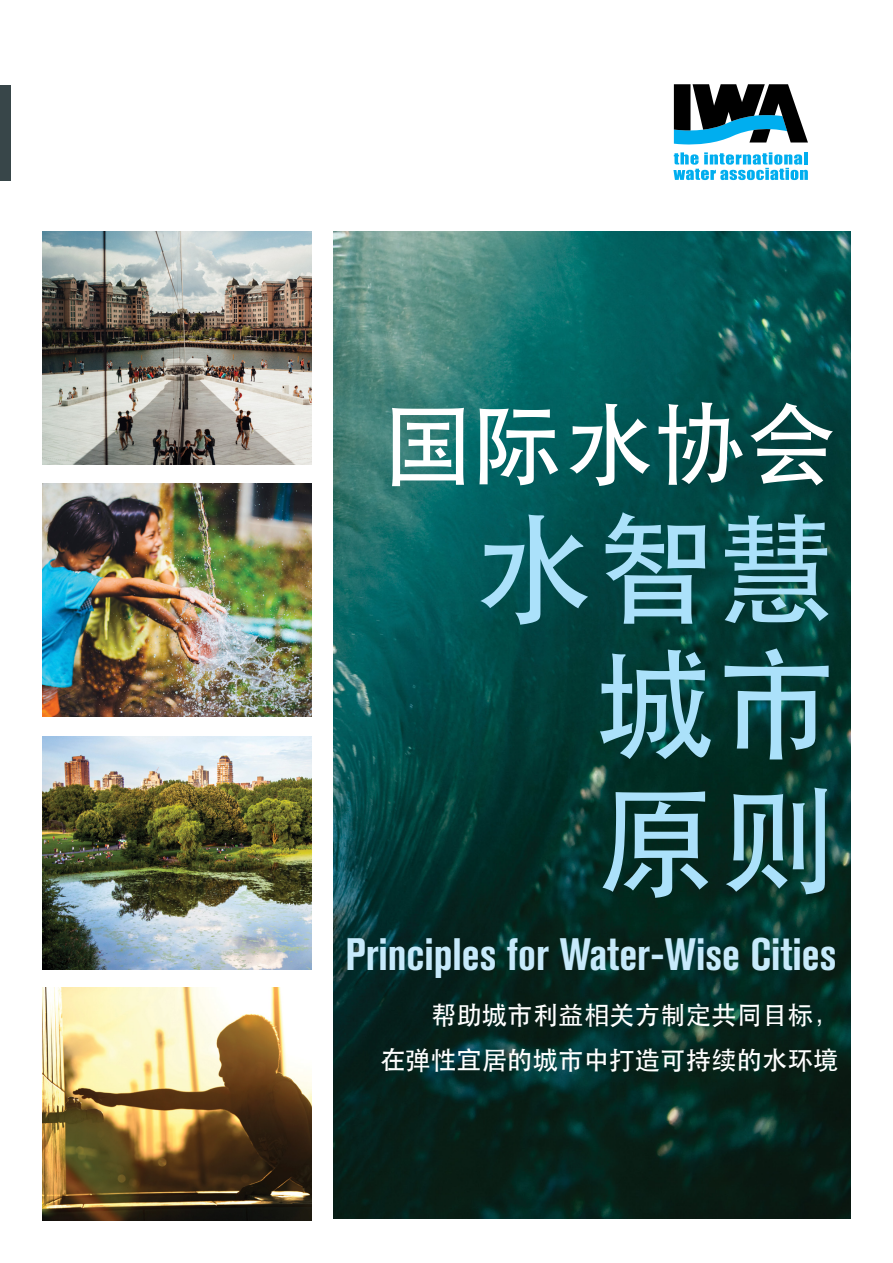
<style>
.page{position:relative;width:893px;height:1263px;background:#fff}
.page>*{position:absolute;margin:0;border:0;box-sizing:border-box;transform-origin:0 0}
.t1{font:500 120px/136.1px "ST Heiti SC";letter-spacing:.01em;color:#abe1fa;text-align:justify}
.t2{font:500 90px "ST Heiti SC";letter-spacing:.01em;color:#fff}
.t3{font:700 condensed 45px "Akzidenz Grotesk BE";color:#c7eafb}
.t4{font:500 25.5px/45px "ST Heiti SC";color:#fff;text-align:right}
</style>
<div class="page">
<img style="left:333px;top:232px;width:517px;height:987px">
<img style="left:43px;top:232px;width:269px;height:233px">
<img style="left:43px;top:484px;width:269px;height:233px">
<img style="left:43px;top:987px;width:269px;height:233px">
<img style="left:43px;top:736px;width:269px;height:234px">
<svg style="left:673px;top:152px;width:135px;height:28px"></svg>
<svg style="left:674px;top:84px;width:134px;height:61px"></svg>
<div style="left:0;top:85px;width:11px;height:96px;background:#384649"></div>
<h2 class="t2" style="left:383px;top:394px;width:455px">国际水协会</h2>
<h1 class="t1" style="left:595px;top:497px;width:243px;text-indent:-121px">水智慧城市原则</h1>
<h3 class="t3" style="left:346px;top:928px;width:493px">Principles for Water-Wise Cities</h3>
<p class="t4" style="left:380px;top:991px;width:460px">帮助城市利益相关方制定共同目标，<br>在弹性宜居的城市中打造可持续的水环境</p>
</div>
